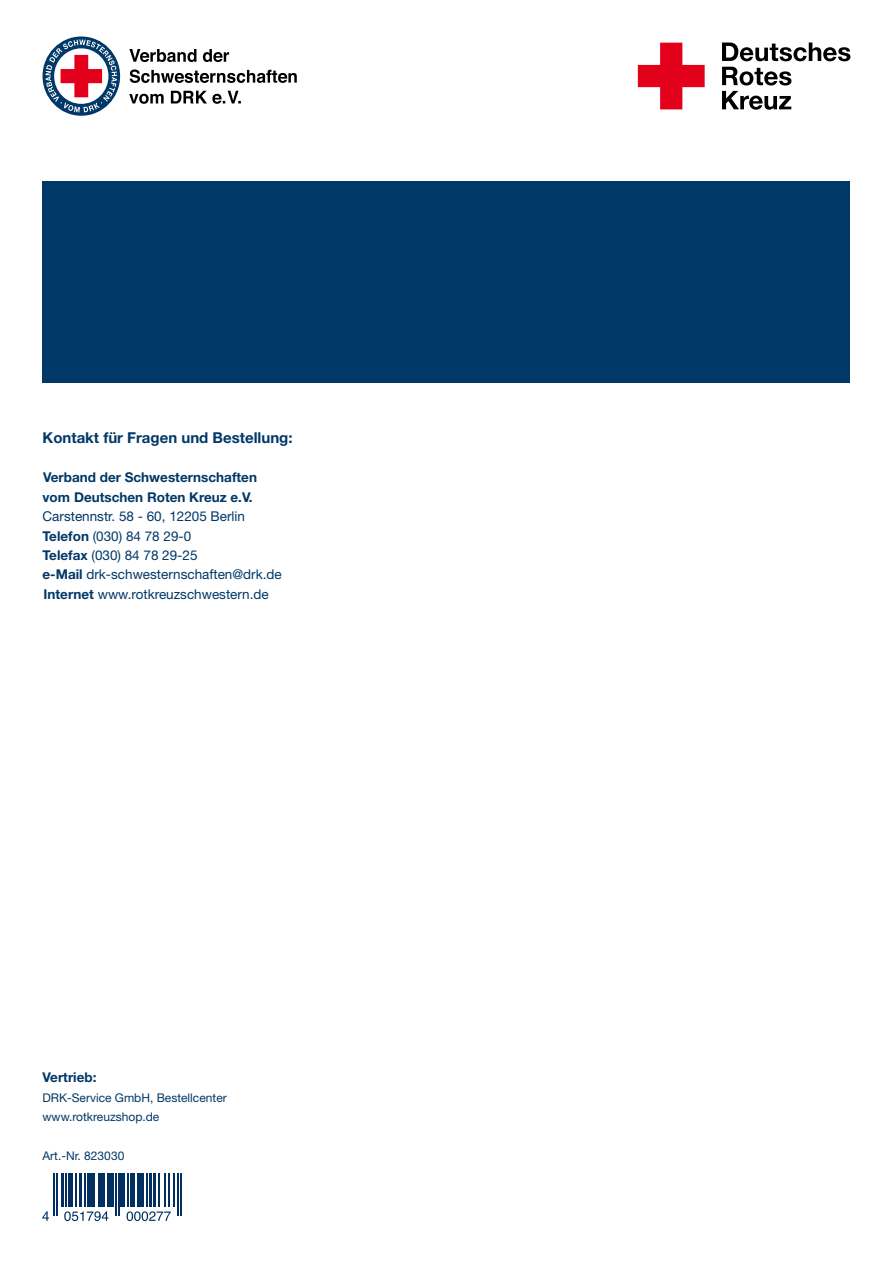
<style>
.page{position:relative;width:893px;height:1263px;background:#fff}
.page>*{position:absolute;margin:0;border:0;box-sizing:border-box;transform-origin:0 0}
.t1{font:700 15px "Helvetica Neue";color:#003867}
.t2{font:13.5px/19.5px "Helvetica Neue";color:#003867}
.t3{font:700 13.5px/19.5px "Helvetica Neue";color:#003867}
.t4{font:12px/19.5px "Helvetica Neue";color:#003867}
.s1{font-weight:700}
</style>
<div class="page">
<div style="left:43px;top:181px;width:807px;height:202px;background:#003867"></div>
<svg style="left:53px;top:1173px;width:129px;height:49px"></svg>
<hr style="left:53px;top:1172px;width:2px;height:43px;background:#002f60">
<hr style="left:56px;top:1172px;width:1px;height:43px;background:#002f60">
<hr style="left:61px;top:1172px;width:3px;height:34px;background:#002f60">
<hr style="left:65px;top:1172px;width:2px;height:34px;background:#002f60">
<hr style="left:68px;top:1172px;width:4px;height:34px;background:#002f60">
<hr style="left:75px;top:1172px;width:1px;height:34px;background:#002f60">
<hr style="left:79px;top:1172px;width:3px;height:34px;background:#002f60">
<hr style="left:84px;top:1172px;width:2px;height:34px;background:#002f60">
<hr style="left:87px;top:1172px;width:4px;height:34px;background:#002f60">
<hr style="left:92px;top:1172px;width:3px;height:34px;background:#002f60">
<hr style="left:98px;top:1172px;width:1px;height:34px;background:#002f60">
<hr style="left:101px;top:1172px;width:4px;height:34px;background:#002f60">
<hr style="left:107px;top:1172px;width:4px;height:34px;background:#002f60">
<hr style="left:113px;top:1172px;width:1px;height:34px;background:#002f60">
<hr style="left:115px;top:1172px;width:2px;height:43px;background:#002f60">
<hr style="left:118px;top:1172px;width:2px;height:43px;background:#002f60">
<hr style="left:121px;top:1172px;width:4px;height:34px;background:#002f60">
<hr style="left:128px;top:1172px;width:1px;height:34px;background:#002f60">
<hr style="left:130px;top:1172px;width:4px;height:34px;background:#002f60">
<hr style="left:137px;top:1172px;width:2px;height:34px;background:#002f60">
<hr style="left:140px;top:1172px;width:4px;height:34px;background:#002f60">
<hr style="left:147px;top:1172px;width:1px;height:34px;background:#002f60">
<hr style="left:149px;top:1172px;width:3px;height:34px;background:#002f60">
<hr style="left:153px;top:1172px;width:3px;height:34px;background:#002f60">
<hr style="left:159px;top:1172px;width:1px;height:34px;background:#002f60">
<hr style="left:164px;top:1172px;width:1px;height:34px;background:#002f60">
<hr style="left:168px;top:1172px;width:2px;height:34px;background:#002f60">
<hr style="left:174px;top:1172px;width:1px;height:34px;background:#002f60">
<hr style="left:178px;top:1172px;width:1px;height:43px;background:#002f60">
<hr style="left:180px;top:1172px;width:2px;height:43px;background:#002f60">
<svg style="left:42px;top:1211px;width:7px;height:10px"></svg>
<svg style="left:64px;top:1211px;width:44px;height:10px"></svg>
<svg style="left:127px;top:1211px;width:44px;height:10px"></svg>
<svg style="left:638px;top:43px;width:67px;height:66px"></svg>
<svg style="left:722px;top:43px;width:128px;height:18px"></svg>
<svg style="left:722px;top:67px;width:69px;height:43px"></svg>
<svg style="left:43px;top:36px;width:77px;height:80px"></svg>
<svg style="left:45px;top:39px;width:72px;height:73px"></svg>
<svg style="left:129px;top:49px;width:168px;height:55px"></svg>
<p class="t1" style="left:43px;top:428px;width:252px">Kontakt für Fragen und Bestellung:</p>
<p class="t3" style="left:43px;top:467px;width:216px">Verband der Schwesternschaften vom Deutschen Roten Kreuz e.V.</p>
<p class="t2" style="left:43px;top:506px;width:241px">Carstennstr. 58 - 60, 12205 Berlin<br><span class="s1">Telefon</span> (030) 84 78 29-0<br><span class="s1">Telefax</span> (030) 84 78 29-25<br><span class="s1">e-Mail</span> drk-schwesternschaften@drk.de<br><span class="s1">Internet</span> www.rotkreuzschwestern.de</p>
<p class="t3" style="left:43px;top:1067px;width:55px">Vertrieb:</p>
<p class="t4" style="left:43px;top:1087px;width:186px">DRK-Service GmbH, Bestellcenter www.rotkreuzshop.de</p>
<p class="t4" style="left:43px;top:1146px;width:83px">Art.-Nr. 823030</p>
</div>
